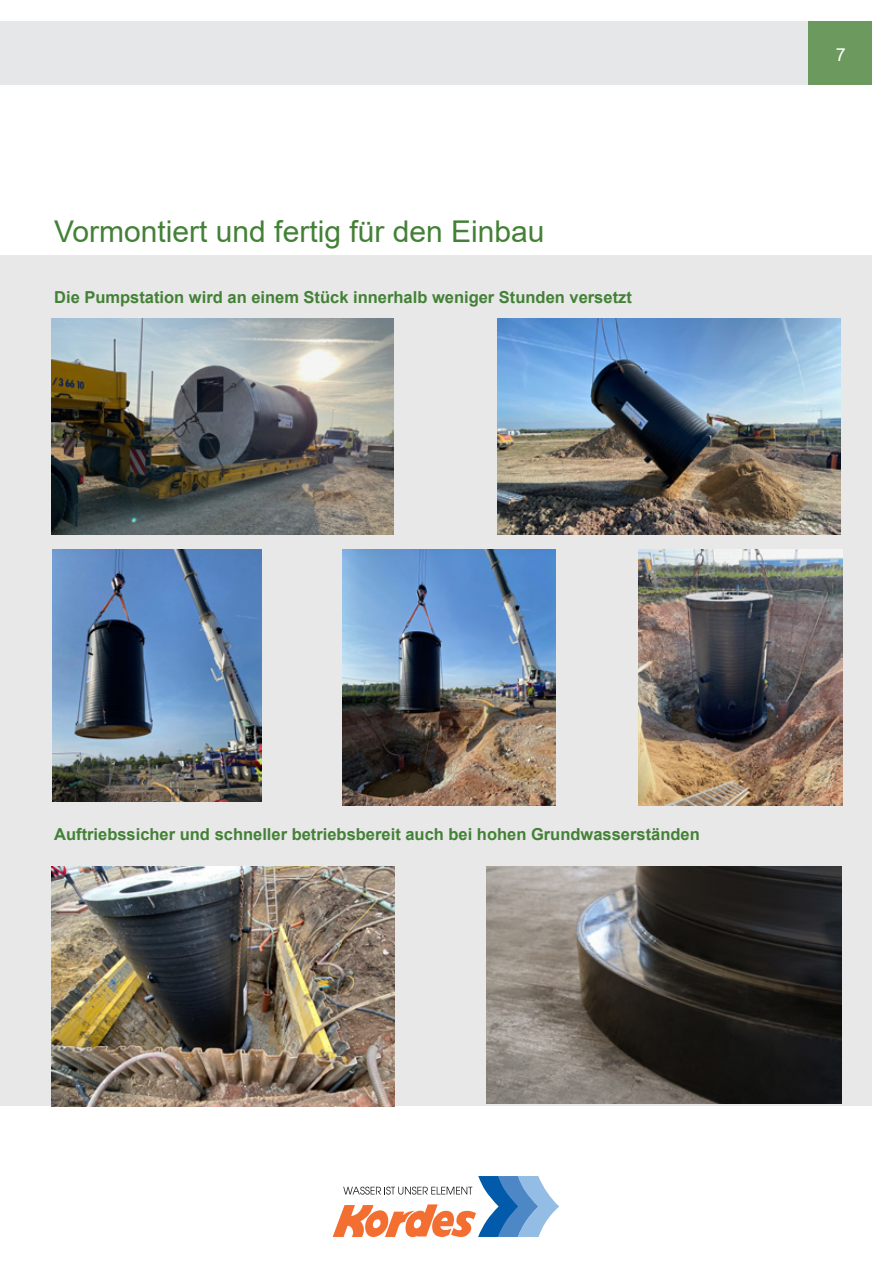
<style>
.page{position:relative;width:893px;height:1263px;background:#fff}
.page>*{position:absolute;margin:0;border:0;box-sizing:border-box;transform-origin:0 0}
.t1{font:30px "Arial";color:#438136}
.t2{font:18px "Arial";color:#fff}
.t3{font:700 16.5px "Arial";color:#438136}
</style>
<div class="page">
<svg style="left:333px;top:1176px;width:226px;height:61px"></svg>
<div style="left:0;top:255px;width:872px;height:851px;background:#e8e8e9"></div>
<div style="left:0;top:21px;width:808px;height:64px;background:#e6e7e9"></div>
<div style="left:808px;top:21px;width:64px;height:64px;background:#6c995d"></div>
<img style="left:52px;top:319px;width:342px;height:216px">
<img style="left:497px;top:319px;width:344px;height:216px">
<img style="left:342px;top:549px;width:213px;height:256px">
<img style="left:639px;top:549px;width:203px;height:256px">
<img style="left:52px;top:549px;width:209px;height:252px">
<img style="left:487px;top:866px;width:355px;height:237px">
<img style="left:51px;top:867px;width:343px;height:240px">
<p class="t1" style="left:54px;top:211px;width:492px">Vormontiert und fertig für den Einbau</p>
<p class="t3" style="left:54px;top:286px;width:579px">Die Pumpstation wird an einem Stück innerhalb weniger Stunden versetzt</p>
<p class="t2" style="left:836px;top:43px;width:12px">7</p>
<p class="t3" style="left:54px;top:823px;width:647px">Auftriebssicher und schneller betriebsbereit auch bei hohen Grundwasserständen</p>
</div>
